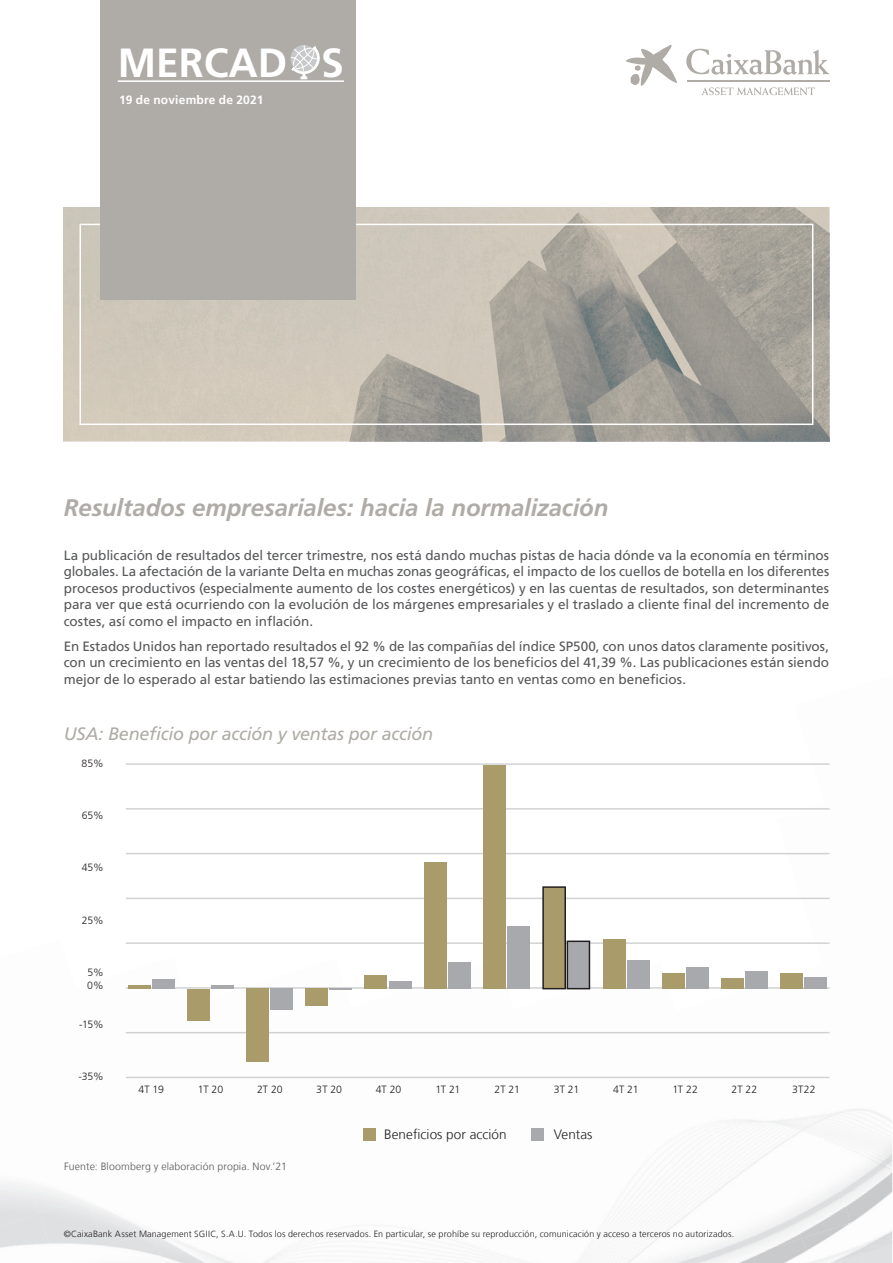
<style>
.page{position:relative;width:893px;height:1263px;background:#fff}
.page>*{position:absolute;margin:0;border:0;box-sizing:border-box;transform-origin:0 0}
.t1{font:700 40.65px "La Caixa Frutiger";color:#fff}
.t2{font:italic 700 24px "La Caixa Frutiger";letter-spacing:-.005em;color:#afaca7}
.t3{font:italic 18px "La Caixa Frutiger";letter-spacing:-.02em;color:#afaca7}
.t4{font:13.5px/16.5px "La Caixa Frutiger";color:#57585a;text-align:justify}
.t5{font:300 13.5px "La Caixa Frutiger";letter-spacing:.005em;color:#231f20}
.t6{font:700 12px "La Caixa Frutiger";letter-spacing:.015em;color:#fff}
.t7{font:300 10.5px "La Caixa Frutiger";letter-spacing:-.005em;color:#231f20}
.t8{font:300 10.5px "La Caixa Frutiger";letter-spacing:.01em;color:#57585a}
.t9{font:300 9px "La Caixa Frutiger";letter-spacing:.02em;color:#231f20}
</style>
<div class="page">
<img style="left:238px;top:989px;width:33px;height:45px">
<img style="left:305px;top:989px;width:25px;height:17px">
<img style="left:253px;top:1023px;width:49px;height:56px">
<img style="left:400px;top:976px;width:47px;height:58px">
<img style="left:470px;top:960px;width:36px;height:27px">
<img style="left:268px;top:1071px;width:49px;height:8px">
<img style="left:415px;top:1025px;width:49px;height:54px">
<img style="left:562px;top:978px;width:29px;height:56px">
<img style="left:625px;top:962px;width:25px;height:25px">
<img style="left:39px;top:1197px;width:49px;height:48px">
<img style="left:137px;top:1221px;width:15px;height:9px">
<img style="left:431px;top:1073px;width:49px;height:6px">
<img style="left:578px;top:1026px;width:49px;height:53px">
<img style="left:725px;top:980px;width:21px;height:54px">
<img style="left:780px;top:973px;width:25px;height:14px">
<img style="left:152px;top:1228px;width:49px;height:35px">
<img style="left:201px;top:1250px;width:18px;height:13px">
<img style="left:593px;top:1075px;width:49px;height:4px">
<img style="left:740px;top:1028px;width:49px;height:51px">
<img style="left:755px;top:1078px;width:49px;height:63px">
<img style="left:853px;top:1109px;width:15px;height:1px">
<img style="left:771px;top:1125px;width:43px;height:26px">
<img style="left:820px;top:1110px;width:49px;height:33px">
<img style="left:592px;top:1236px;width:47px;height:27px">
<img style="left:786px;top:1188px;width:49px;height:50px">
<img style="left:835px;top:1158px;width:57px;height:65px">
<img style="left:884px;top:1156px;width:8px;height:28px">
<img style="left:724px;top:1254px;width:29px;height:9px">
<img style="left:753px;top:1238px;width:49px;height:25px">
<img style="left:802px;top:1223px;width:49px;height:40px">
<img style="left:851px;top:1209px;width:41px;height:54px">
<svg style="left:64px;top:207px;width:765px;height:234px;background:#b7b2a7"></svg>
<div style="left:80px;top:224px;width:733px;height:201px;border:2px solid #fff"></div>
<svg style="left:702px;top:87px;width:113px;height:8px"></svg>
<svg style="left:626px;top:45px;width:51px;height:41px"></svg>
<hr style="left:687px;top:80px;width:142px;height:1px;background:#afaca7">
<svg style="left:686px;top:49px;width:143px;height:26px"></svg>
<hr style="left:687px;top:81px;width:142px;height:1px;background:#afaca7">
<div style="left:100px;top:0;width:256px;height:299px;background:#afaca7"></div>
<hr style="left:118px;top:80px;width:226px;height:2px;background:#fff">
<svg style="left:290px;top:45px;width:30px;height:35px"></svg>
<hr style="left:126px;top:1077px;width:704px;height:1px;background:#d1d2d4">
<hr style="left:126px;top:987px;width:704px;height:2px;background:#d1d2d4">
<hr style="left:126px;top:942px;width:704px;height:2px;background:#d1d2d4">
<hr style="left:126px;top:1032px;width:704px;height:1px;background:#d1d2d4">
<hr style="left:126px;top:853px;width:704px;height:1px;background:#d1d2d4">
<hr style="left:126px;top:898px;width:704px;height:1px;background:#d1d2d4">
<hr style="left:126px;top:808px;width:704px;height:2px;background:#d1d2d4">
<hr style="left:126px;top:763px;width:704px;height:2px;background:#d1d2d4">
<div style="left:363px;top:1128px;width:13px;height:12px;background:#a99b6a"></div>
<div style="left:531px;top:1128px;width:13px;height:12px;background:#a8a9ad"></div>
<div style="left:187px;top:989px;width:22px;height:31px;background:#a99b6a"></div>
<hr style="left:211px;top:985px;width:23px;height:4px;background:#a8a9ad">
<hr style="left:128px;top:985px;width:22px;height:4px;background:#a99b6a">
<div style="left:152px;top:979px;width:22px;height:10px;background:#a8a9ad"></div>
<div style="left:306px;top:989px;width:22px;height:17px;background:#a99b6a"></div>
<svg style="left:330px;top:989px;width:22px;height:1px"></svg>
<div style="left:365px;top:975px;width:22px;height:14px;background:#a99b6a"></div>
<div style="left:389px;top:981px;width:22px;height:8px;background:#a8a9ad"></div>
<div style="left:424px;top:863px;width:22px;height:126px;background:#a99b6a"></div>
<div style="left:448px;top:962px;width:22px;height:27px;background:#a8a9ad"></div>
<div style="left:543px;top:887px;width:22px;height:102px;background:#a99b6a"></div>
<div style="left:542px;top:886px;width:24px;height:103px;border:2px solid #231f20"></div>
<div style="left:567px;top:941px;width:22px;height:48px;background:#a8a9ad"></div>
<div style="left:567px;top:940px;width:23px;height:49px;border:2px solid #231f20"></div>
<div style="left:662px;top:973px;width:22px;height:16px;background:#a99b6a"></div>
<div style="left:686px;top:967px;width:23px;height:22px;background:#a8a9ad"></div>
<div style="left:781px;top:973px;width:22px;height:16px;background:#a99b6a"></div>
<div style="left:805px;top:977px;width:22px;height:12px;background:#a8a9ad"></div>
<div style="left:721px;top:979px;width:22px;height:10px;background:#a99b6a"></div>
<div style="left:746px;top:971px;width:22px;height:18px;background:#a8a9ad"></div>
<div style="left:603px;top:939px;width:22px;height:50px;background:#a99b6a"></div>
<div style="left:627px;top:960px;width:22px;height:29px;background:#a8a9ad"></div>
<div style="left:483px;top:765px;width:22px;height:224px;background:#a99b6a"></div>
<div style="left:507px;top:926px;width:22px;height:63px;background:#a8a9ad"></div>
<div style="left:246px;top:989px;width:23px;height:73px;background:#a99b6a"></div>
<div style="left:271px;top:989px;width:22px;height:21px;background:#a8a9ad"></div>
<h1 class="t1" style="left:118px;top:39px;width:228px">MERCAD S</h1>
<p class="t6" style="left:119px;top:93px;width:146px">19 de noviembre de 2021</p>
<p class="t2" style="left:64px;top:493px;width:546px">Resultados empresariales: hacia la normalización</p>
<p class="t4" style="left:64px;top:547px;width:767px">La publicación de resultados del tercer trimestre, nos está dando muchas pistas de hacia dónde va la economía en términos globales. La afectación de la variante Delta en muchas zonas geográficas, el impacto de los cuellos de botella en los diferentes procesos productivos (especialmente aumento de los costes energéticos) y en las cuentas de resultados, son determinantes para ver que está ocurriendo con la evolución de los márgenes empresariales y el traslado a cliente final del incremento de costes, así como el impacto en inflación.</p>
<p class="t4" style="left:64px;top:638px;width:767px">En Estados Unidos han reportado resultados el 92 % de las compañías del índice SP500, con unos datos claramente positivos, con un crecimiento en las ventas del 18,57 %, y un crecimiento de los beneficios del 41,39 %. Las publicaciones están siendo mejor de lo esperado al estar batiendo las estimaciones previas tanto en ventas como en beneficios.</p>
<p class="t3" style="left:64px;top:723px;width:371px">USA: Beneficio por acción y ventas por acción</p>
<p class="t7" style="left:82px;top:757px;width:23px">85%</p>
<p class="t7" style="left:82px;top:809px;width:23px">65%</p>
<p class="t7" style="left:82px;top:862px;width:23px">45%</p>
<p class="t7" style="left:82px;top:914px;width:23px">25%</p>
<p class="t7" style="left:88px;top:966px;width:18px">5%</p>
<p class="t7" style="left:87px;top:979px;width:18px">0%</p>
<p class="t7" style="left:79px;top:1018px;width:26px">-15%</p>
<p class="t7" style="left:78px;top:1070px;width:27px">-35%</p>
<p class="t7" style="left:139px;top:1083px;width:27px">4T 19</p>
<p class="t7" style="left:198px;top:1083px;width:27px">1T 20</p>
<p class="t7" style="left:257px;top:1083px;width:27px">2T 20</p>
<p class="t7" style="left:316px;top:1083px;width:27px">3T 20</p>
<p class="t7" style="left:376px;top:1083px;width:27px">4T 20</p>
<p class="t7" style="left:435px;top:1083px;width:27px">1T 21</p>
<p class="t7" style="left:494px;top:1083px;width:27px">2T 21</p>
<p class="t7" style="left:554px;top:1083px;width:27px">3T 21</p>
<p class="t7" style="left:613px;top:1083px;width:27px">4T 21</p>
<p class="t7" style="left:672px;top:1083px;width:27px">1T 22</p>
<p class="t7" style="left:731px;top:1083px;width:27px">2T 22</p>
<p class="t7" style="left:792px;top:1083px;width:25px">3T22</p>
<p class="t5" style="left:384px;top:1127px;width:124px">Beneficios por acción</p>
<p class="t5" style="left:554px;top:1127px;width:40px">Ventas</p>
<p class="t8" style="left:64px;top:1160px;width:224px">Fuente: Bloomberg y elaboración propia. Nov.’21</p>
<p class="t9" style="left:64px;top:1229px;width:672px">©CaixaBank Asset Management SGIIC, S.A.U. Todos los derechos reservados. En particular, se prohíbe su reproducción, comunicación y acceso a terceros no autorizados.</p>
</div>
